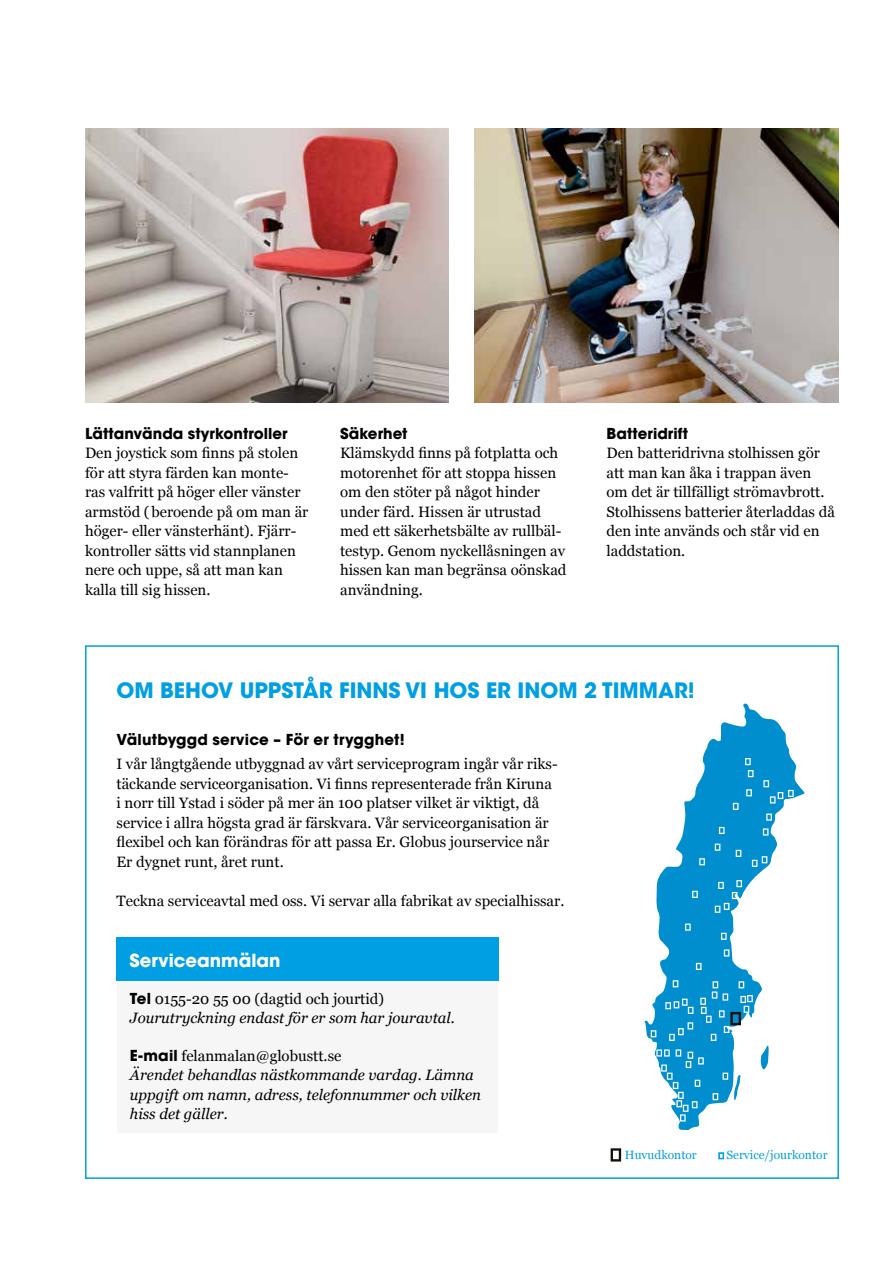
<style>
.page{position:relative;width:893px;height:1263px;background:#fff}
.page>*{position:absolute;margin:0;border:0;box-sizing:border-box;transform-origin:0 0}
.t1{font:700 21.15px "ITC Avant Garde Std";color:#009fe3}
.t2{font:700 18px "ITC Avant Garde Std";color:#fff}
.t3{font:15px/19.5px "Georgia";color:#000}
.t4{font:italic 15px/19.5px "Georgia";color:#000}
.t5{font:700 15px "ITC Avant Garde Std";letter-spacing:.005em;color:#000}
.t6{font:12px "Georgia";color:#009fe3}
.s1{font-family:"ITC Avant Garde Std";font-weight:700;font-style:normal}
.s2{font-style:normal}
</style>
<div class="page">
<div style="left:117px;top:980px;width:381px;height:153px;background:#f6f6f6"></div>
<div style="left:117px;top:937px;width:382px;height:43px;background:#009fe3"></div>
<div style="left:718px;top:1152px;width:6px;height:7px;border:1px solid #009fe3"></div>
<svg style="left:611px;top:1148px;width:10px;height:13px"></svg>
<svg style="left:644px;top:703px;width:161px;height:427px"></svg>
<svg style="left:761px;top:1043px;width:8px;height:28px"></svg>
<svg style="left:734px;top:1075px;width:7px;height:26px"></svg>
<svg style="left:745px;top:758px;width:8px;height:19px"></svg>
<svg style="left:746px;top:789px;width:6px;height:7px"></svg>
<svg style="left:763px;top:780px;width:31px;height:23px"></svg>
<svg style="left:733px;top:803px;width:5px;height:7px"></svg>
<svg style="left:766px;top:813px;width:6px;height:8px"></svg>
<svg style="left:763px;top:828px;width:5px;height:7px"></svg>
<svg style="left:719px;top:827px;width:6px;height:7px"></svg>
<svg style="left:736px;top:850px;width:5px;height:7px"></svg>
<svg style="left:752px;top:856px;width:15px;height:11px"></svg>
<svg style="left:715px;top:843px;width:5px;height:8px"></svg>
<svg style="left:699px;top:858px;width:6px;height:7px"></svg>
<svg style="left:715px;top:880px;width:27px;height:33px"></svg>
<svg style="left:692px;top:891px;width:6px;height:7px"></svg>
<svg style="left:721px;top:933px;width:6px;height:7px"></svg>
<svg style="left:685px;top:923px;width:6px;height:8px"></svg>
<svg style="left:724px;top:949px;width:5px;height:7px"></svg>
<svg style="left:696px;top:963px;width:5px;height:7px"></svg>
<svg style="left:673px;top:980px;width:5px;height:7px"></svg>
<svg style="left:665px;top:998px;width:28px;height:16px"></svg>
<svg style="left:700px;top:981px;width:53px;height:60px"></svg>
<svg style="left:669px;top:1022px;width:24px;height:19px"></svg>
<svg style="left:651px;top:1030px;width:5px;height:7px"></svg>
<svg style="left:713px;top:1093px;width:5px;height:7px"></svg>
<svg style="left:723px;top:1072px;width:5px;height:8px"></svg>
<svg style="left:656px;top:1049px;width:48px;height:72px"></svg>
<img style="left:475px;top:128px;width:364px;height:274px">
<img style="left:85px;top:129px;width:364px;height:273px">
<p class="t5" style="left:85px;top:423px;width:204px">Lättanvända styrkontroller</p>
<p class="t3" style="left:85px;top:443px;width:225px">Den joystick som finns på stolen för att styra färden kan monte&shy;ras valfritt på höger eller vänster armstöd (beroende på om man är höger- eller vänsterhänt). Fjärr&shy;kontroller sätts vid stannplanen nere och uppe, så att man kan kalla till sig hissen.</p>
<p class="t5" style="left:340px;top:423px;width:69px">Säkerhet</p>
<p class="t3" style="left:340px;top:443px;width:228px">Klämskydd finns på fotplatta och motorenhet för att stoppa hissen om den stöter på något hinder under färd. Hissen är utrustad med ett säkerhetsbälte av rullbäl&shy;testyp. Genom nyckellåsningen av hissen kan man begränsa oönskad användning.</p>
<p class="t5" style="left:606px;top:423px;width:83px">Batteridrift</p>
<p class="t3" style="left:606px;top:443px;width:230px">Den batteridrivna stolhissen gör att man kan åka i trappan även om det är tillfälligt strömavbrott.<br>Stolhissens batterier återladdas då den inte används och står vid en laddstation.</p>
<h1 class="t1" style="left:117px;top:677px;width:580px">OM BEHOV UPPSTÅR FINNS VI HOS ER INOM 2 TIMMAR!</h1>
<p class="t5" style="left:117px;top:730px;width:290px">Välutbyggd service – För er trygghet!</p>
<p class="t3" style="left:117px;top:754px;width:443px">I vår långtgående utbyggnad av vårt serviceprogram ingår vår riks&shy;täckande serviceorganisation. Vi finns representerade från Kiruna i norr till Ystad i söder på mer än 100 platser vilket är viktigt, då service i allra högsta grad är färskvara. Vår serviceorganisation är flexibel och kan förändras för att passa Er. Globus jourservice når Er dygnet runt, året runt.</p>
<p class="t3" style="left:117px;top:890px;width:449px">Teckna serviceavtal med oss. Vi servar alla fabrikat av specialhissar.</p>
<p class="t2" style="left:130px;top:948px;width:153px">Serviceanmälan</p>
<p class="t4" style="left:130px;top:988px;width:326px"><span class="s1">Tel</span> <span class="s2">0155-20 55 00 (dagtid och jourtid)<br></span>Jourutryckning endast för er som har jouravtal.</p>
<p class="t4" style="left:130px;top:1045px;width:353px"><span class="s1">E-mail</span> <span class="s2">felanmalan@globustt.se<br></span>Ärendet behandlas nästkommande vardag. Lämna uppgift om namn, adress, telefonnummer och vilken hiss det gäller.</p>
<p class="t6" style="left:625px;top:1146px;width:73px">Huvudkontor</p>
<p class="t6" style="left:726px;top:1146px;width:103px">Service/jourkontor</p>
</div>
